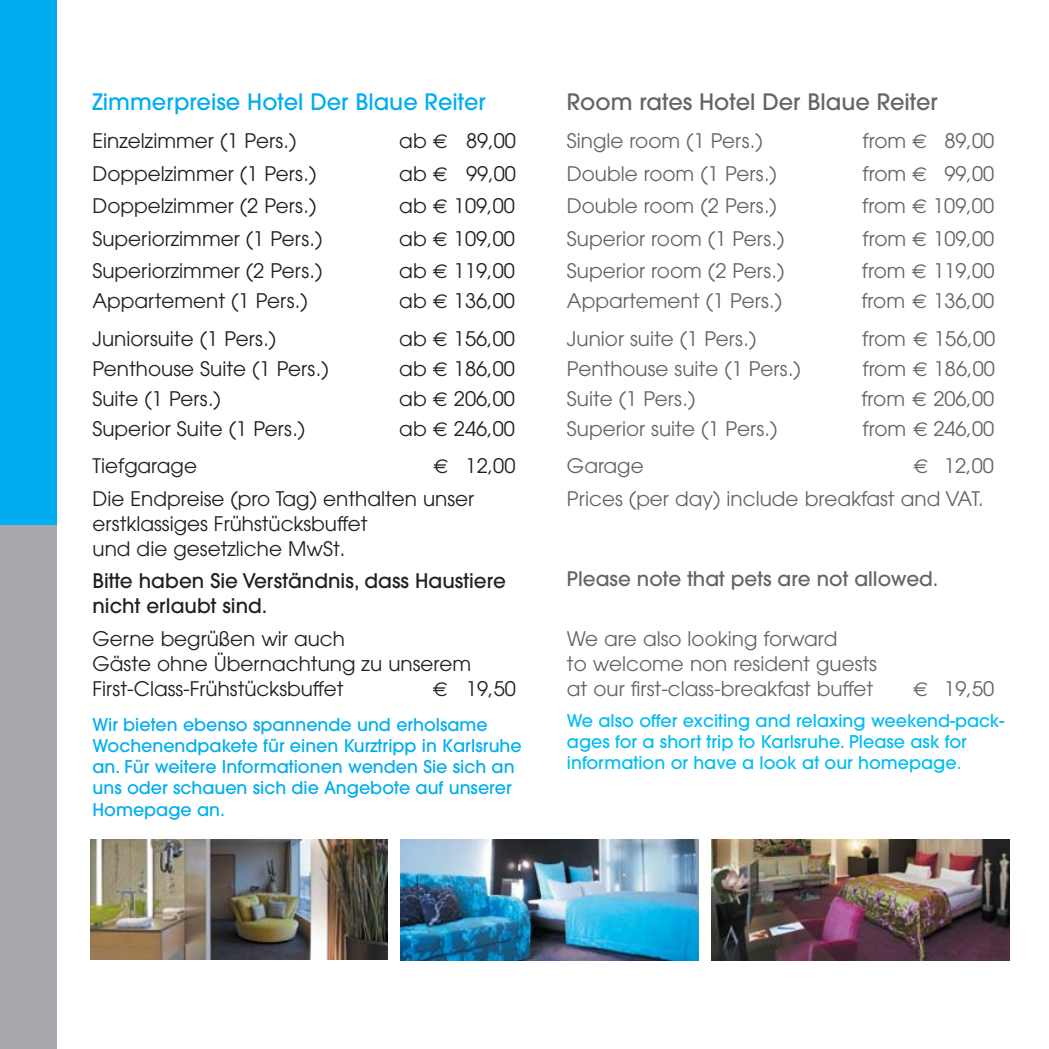
<style>
.page{position:relative;width:1049px;height:1049px;background:#fff}
.page>*{position:absolute;margin:0;border:0;box-sizing:border-box;transform-origin:0 0}
.t1{font:500 22.5px "Avant Garde";color:#00adef}
.t2{font:500 22.5px "Avant Garde";color:#636466}
.t3{font:20px/25px "Avant Garde";color:#231f20}
.t4{font:20px/25px "Avant Garde";color:#636466}
.t5{font:500 20px/25px "Avant Garde";color:#231f20}
.t6{font:500 20px "Avant Garde";color:#636466}
.t7{font:500 17.5px/21.2px "Avant Garde";color:#00adef}
.t8{font:500 17.5px/21.2px "Avant Garde";color:#00bdf2}
.s1{font-family:"Euro Sans"}
</style>
<div class="page">
<div style="left:0;top:0;width:57px;height:526px;background:#00adef"></div>
<div style="left:0;top:526px;width:57px;height:523px;background:#a7a9ac"></div>
<img style="left:90px;top:839px;width:298px;height:120px">
<img style="left:401px;top:839px;width:297px;height:121px">
<img style="left:712px;top:839px;width:297px;height:121px">
<p class="t1" style="left:92px;top:94px;width:395px">Zimmerpreise Hotel Der Blaue Reiter</p>
<p class="t3" style="left:92px;top:130px;width:206px">Einzelzimmer (1 Pers.)</p>
<p class="t3" style="left:399px;top:130px;width:118px">ab <span class="s1">€</span> 89,00</p>
<p class="t3" style="left:92px;top:162px;width:225px">Doppelzimmer (1 Pers.)</p>
<p class="t3" style="left:399px;top:162px;width:118px">ab <span class="s1">€</span> 99,00</p>
<p class="t3" style="left:92px;top:195px;width:225px">Doppelzimmer (2 Pers.)</p>
<p class="t3" style="left:399px;top:195px;width:117px">ab <span class="s1">€</span> 109,00</p>
<p class="t3" style="left:92px;top:227px;width:231px">Superiorzimmer (1 Pers.)</p>
<p class="t3" style="left:399px;top:227px;width:117px">ab <span class="s1">€</span> 109,00</p>
<p class="t3" style="left:92px;top:260px;width:231px">Superiorzimmer (2 Pers.)</p>
<p class="t3" style="left:399px;top:260px;width:117px">ab <span class="s1">€</span> 119,00</p>
<p class="t3" style="left:92px;top:290px;width:217px">Appartement (1 Pers.)</p>
<p class="t3" style="left:399px;top:290px;width:117px">ab <span class="s1">€</span> 136,00</p>
<p class="t3" style="left:92px;top:327px;width:185px">Juniorsuite (1 Pers.)</p>
<p class="t3" style="left:399px;top:327px;width:117px">ab <span class="s1">€</span> 156,00</p>
<p class="t3" style="left:92px;top:357px;width:238px">Penthouse Suite (1 Pers.)</p>
<p class="t3" style="left:399px;top:357px;width:117px">ab <span class="s1">€</span> 186,00</p>
<p class="t3" style="left:92px;top:387px;width:130px">Suite (1 Pers.)</p>
<p class="t3" style="left:399px;top:387px;width:117px">ab <span class="s1">€</span> 206,00</p>
<p class="t3" style="left:92px;top:417px;width:214px">Superior Suite (1 Pers.)</p>
<p class="t3" style="left:399px;top:417px;width:117px">ab <span class="s1">€</span> 246,00</p>
<p class="t3" style="left:92px;top:455px;width:106px">Tiefgarage</p>
<p class="t3" style="left:92px;top:451px;width:424px;line-height:32.5px;text-indent:341px"><span class="s1">€</span> 12,00<br>Die Endpreise (pro Tag) enthalten unser</p>
<p class="t3" style="left:92px;top:512px;width:277px">erstklassiges Frühstücksbuffet und die gesetzliche MwSt.</p>
<p class="t5" style="left:92px;top:570px;width:415px">Bitte haben Sie Verständnis, dass Haustiere nicht erlaubt sind.</p>
<p class="t3" style="left:92px;top:627px;width:380px">Gerne begrüßen wir auch<br>Gäste ohne Übernachtung zu unserem<br>First-Class-Frühstücksbuffet</p>
<p class="t3" style="left:433px;top:677px;width:85px"><span class="s1">€</span> 19,50</p>
<p class="t7" style="left:92px;top:715px;width:431px">Wir bieten ebenso spannende und erholsame Wochenendpakete für einen Kurztripp in Karlsruhe an. Für weitere Informationen wenden Sie sich an uns oder schauen sich die Angebote auf unserer Homepage an.</p>
<p class="t2" style="left:567px;top:94px;width:372px">Room rates Hotel Der Blaue Reiter</p>
<p class="t4" style="left:567px;top:130px;width:197px">Single room (1 Pers.)</p>
<p class="t4" style="left:862px;top:130px;width:133px">from <span class="s1">€</span> 89,00</p>
<p class="t4" style="left:567px;top:162px;width:211px">Double room (1 Pers.)</p>
<p class="t4" style="left:862px;top:162px;width:133px">from <span class="s1">€</span> 99,00</p>
<p class="t4" style="left:567px;top:195px;width:211px">Double room (2 Pers.)</p>
<p class="t4" style="left:862px;top:195px;width:133px">from <span class="s1">€</span> 109,00</p>
<p class="t4" style="left:567px;top:227px;width:219px">Superior room (1 Pers.)</p>
<p class="t4" style="left:862px;top:227px;width:133px">from <span class="s1">€</span> 109,00</p>
<p class="t4" style="left:567px;top:260px;width:219px">Superior room (2 Pers.)</p>
<p class="t4" style="left:862px;top:260px;width:134px">from <span class="s1">€</span> 119,00</p>
<p class="t4" style="left:567px;top:290px;width:217px">Appartement (1 Pers.)</p>
<p class="t4" style="left:861px;top:290px;width:134px">from <span class="s1">€</span> 136,00</p>
<p class="t4" style="left:567px;top:327px;width:191px">Junior suite (1 Pers.)</p>
<p class="t4" style="left:862px;top:327px;width:134px">from <span class="s1">€</span> 156,00</p>
<p class="t4" style="left:567px;top:357px;width:235px">Penthouse suite (1 Pers.)</p>
<p class="t4" style="left:862px;top:357px;width:134px">from <span class="s1">€</span> 186,00</p>
<p class="t4" style="left:567px;top:387px;width:130px">Suite (1 Pers.)</p>
<p class="t4" style="left:861px;top:387px;width:134px">from <span class="s1">€</span> 206,00</p>
<p class="t4" style="left:567px;top:417px;width:212px">Superior suite (1 Pers.)</p>
<p class="t4" style="left:862px;top:417px;width:133px">from <span class="s1">€</span> 246,00</p>
<p class="t4" style="left:567px;top:455px;width:78px">Garage</p>
<p class="t4" style="left:567px;top:451px;width:429px;line-height:32.5px;text-indent:347px"><span class="s1">€</span> 12,00<br>Prices (per day) include breakfast and VAT.</p>
<p class="t6" style="left:567px;top:571px;width:373px">Please note that pets are not allowed.</p>
<p class="t4" style="left:567px;top:627px;width:312px">We are also looking forward<br>to welcome non resident guests at our first-class-breakfast buffet</p>
<p class="t4" style="left:913px;top:677px;width:82px"><span class="s1">€</span> 19,50</p>
<p class="t8" style="left:567px;top:711px;width:439px">We also offer exciting and relaxing weekend-pack&shy;ages for a short trip to Karlsruhe. Please ask for information or have a look at our homepage.</p>
</div>
